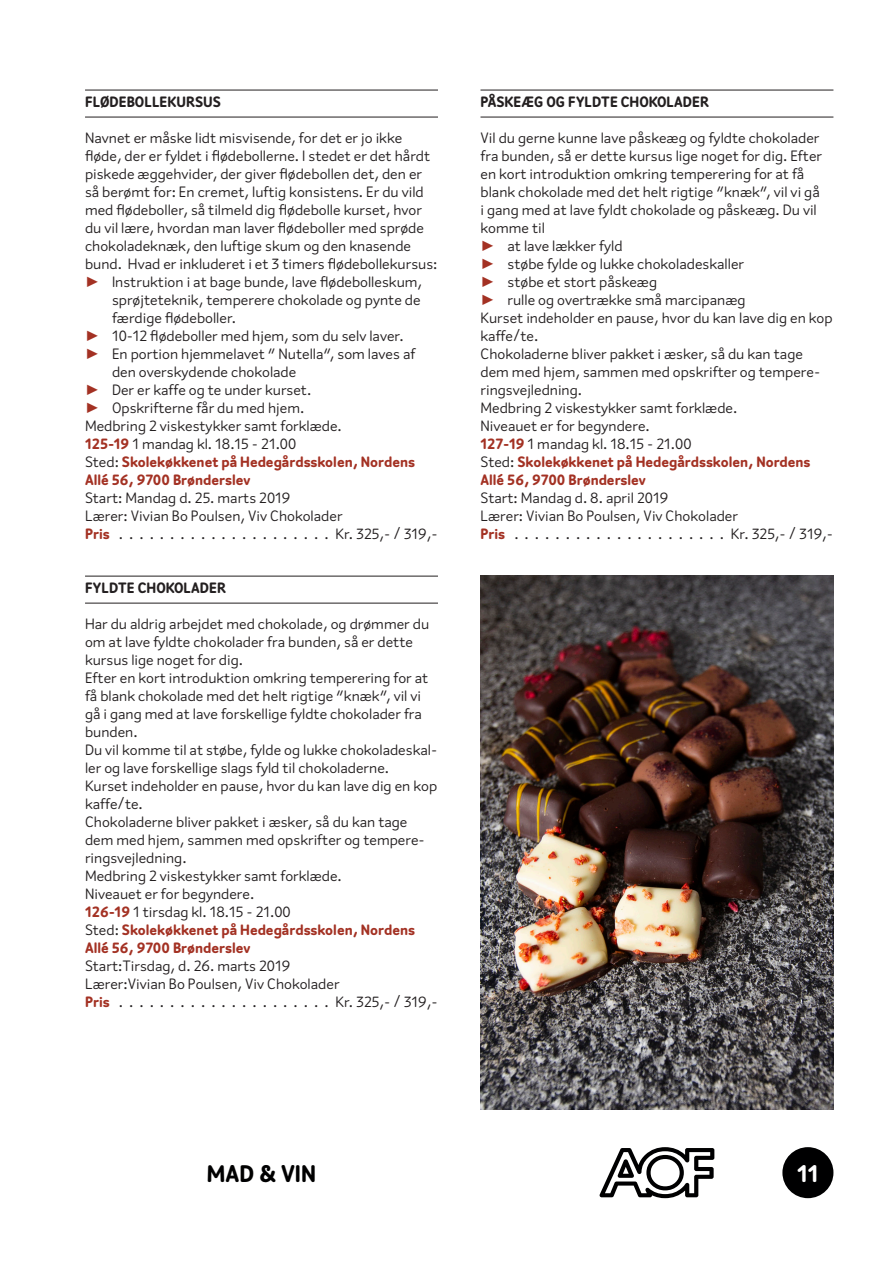
<style>
.page{position:relative;width:893px;height:1263px;background:#fff}
.page>*{position:absolute;margin:0;border:0;box-sizing:border-box;transform-origin:0 0}
.t1{font:700 24px "Flavin";color:#000001}
.t2{font:700 24px "Flavin";color:#fff}
.Normal_LEADER_punkte{font:15px/18px "Flavin";color:#231f20}
.t3{font:700 15px/18px "Flavin";color:#a33123}
.Overskrifter_små_med{font:700 15px "Flavin";color:#231f20}
.s1{font-family:"Franklin Gothic";color:#a33123}
.s2{font-weight:700;color:#a33123}
.s3{font-weight:400;color:#231f20}
</style>
<div class="page">
<svg style="left:599px;top:1147px;width:115px;height:51px"></svg>
<div style="left:782px;top:1147px;width:51px;height:51px;background:#000001;border-radius:50%"></div>
<hr style="left:85px;top:117px;width:353px;height:1px;background:#231f20">
<hr style="left:85px;top:90px;width:353px;height:1px;background:#231f20">
<hr style="left:85px;top:603px;width:353px;height:1px;background:#231f20">
<hr style="left:85px;top:576px;width:353px;height:1px;background:#231f20">
<hr style="left:480px;top:117px;width:353px;height:1px;background:#231f20">
<hr style="left:480px;top:90px;width:353px;height:1px;background:#231f20">
<img style="left:480px;top:575px;width:353px;height:535px">
<p class="Overskrifter_små_med" style="left:85px;top:92px;width:137px">FLØDEBOLLEKURSUS</p>
<p class="Normal_LEADER_punkte" style="left:85px;top:129px;width:354px">Navnet er måske lidt misvisende, for det er jo ikke fløde, der er fyldet i flødebollerne. I stedet er det hårdt piskede æggehvider, der giver flødebollen det, den er så berømt for: En cremet, luftig konsistens. Er du vild med flødeboller, så tilmeld dig flødebolle kurset, hvor du vil lære, hvordan man laver flødeboller med sprøde chokoladeknæk, den luftige skum og den knasende bund. Hvad er inkluderet i et 3 timers flødebollekursus:</p>
<p class="Normal_LEADER_punkte" style="left:112px;top:273px;width:312px;text-align:justify;text-indent:-27px"><span class="s1">►</span> Instruktion i at bage bunde, lave flødebolleskum, sprøjteteknik, temperere chokolade og pynte de færdige flødeboller.</p>
<p class="Normal_LEADER_punkte" style="left:85px;top:327px;width:320px"><span class="s1">►</span> 10-12 flødeboller med hjem, som du selv laver.</p>
<p class="Normal_LEADER_punkte" style="left:112px;top:345px;width:305px;text-indent:-27px"><span class="s1">►</span> En portion hjemmelavet “ Nutella”, som laves af den overskydende chokolade</p>
<p class="Normal_LEADER_punkte" style="left:85px;top:381px;width:228px"><span class="s1">►</span> Der er kaffe og te under kurset.</p>
<p class="Normal_LEADER_punkte" style="left:85px;top:399px;width:221px"><span class="s1">►</span> Opskrifterne får du med hjem.</p>
<p class="Normal_LEADER_punkte" style="left:85px;top:417px;width:258px">Medbring 2 viskestykker samt forklæde.</p>
<p class="Normal_LEADER_punkte" style="left:85px;top:435px;width:213px"><span class="s2">125-19</span> 1 mandag kl. 18.15 - 21.00</p>
<p class="t3" style="left:85px;top:453px;width:331px"><span class="s3">Sted:</span> Skolekøkkenet på Hedegårdsskolen, Nordens<br>Allé 56, 9700 Brønderslev</p>
<p class="Normal_LEADER_punkte" style="left:85px;top:489px;width:207px">Start: Mandag d. 25. marts 2019</p>
<p class="Normal_LEADER_punkte" style="left:85px;top:507px;width:259px">Lærer: Vivian Bo Poulsen, Viv Chokolader</p>
<p class="Normal_LEADER_punkte" style="left:85px;top:525px;width:33px"><span class="s2">Pris</span> ......................</p>
<p class="Normal_LEADER_punkte" style="left:335px;top:525px;width:104px">Kr. 325,- / 319,-</p>
<p class="Overskrifter_små_med" style="left:85px;top:578px;width:142px">FYLDTE CHOKOLADER</p>
<p class="Normal_LEADER_punkte" style="left:85px;top:615px;width:346px">Har du aldrig arbejdet med chokolade, og drømmer du om at lave fyldte chokolader fra bunden, så er dette kursus lige noget for dig.</p>
<p class="Normal_LEADER_punkte" style="left:85px;top:669px;width:345px">Efter en kort introduktion omkring temperering for at få blank chokolade med det helt rigtige “knæk”, vil vi gå i gang med at lave forskellige fyldte chokolader fra bunden.</p>
<p class="Normal_LEADER_punkte" style="left:85px;top:741px;width:354px">Du vil komme til at støbe, fylde og lukke chokoladeskal&shy;ler og lave forskellige slags fyld til chokoladerne.</p>
<p class="Normal_LEADER_punkte" style="left:85px;top:777px;width:354px">Kurset indeholder en pause, hvor du kan lave dig en kop kaffe/te.</p>
<p class="Normal_LEADER_punkte" style="left:85px;top:813px;width:341px">Chokoladerne bliver pakket i æsker, så du kan tage dem med hjem, sammen med opskrifter og tempere&shy;ringsvejledning.</p>
<p class="Normal_LEADER_punkte" style="left:85px;top:867px;width:258px">Medbring 2 viskestykker samt forklæde.</p>
<p class="Normal_LEADER_punkte" style="left:85px;top:885px;width:171px">Niveauet er for begyndere.</p>
<p class="Normal_LEADER_punkte" style="left:85px;top:903px;width:207px"><span class="s2">126-19</span> 1 tirsdag kl. 18.15 - 21.00</p>
<p class="t3" style="left:85px;top:921px;width:331px"><span class="s3">Sted:</span> Skolekøkkenet på Hedegårdsskolen, Nordens<br>Allé 56, 9700 Brønderslev</p>
<p class="Normal_LEADER_punkte" style="left:85px;top:957px;width:207px">Start:Tirsdag, d. 26. marts 2019</p>
<p class="Normal_LEADER_punkte" style="left:85px;top:975px;width:256px">Lærer:Vivian Bo Poulsen, Viv Chokolader</p>
<p class="Normal_LEADER_punkte" style="left:85px;top:993px;width:33px"><span class="s2">Pris</span> ......................</p>
<p class="Normal_LEADER_punkte" style="left:335px;top:993px;width:104px">Kr. 325,- / 319,-</p>
<p class="Overskrifter_små_med" style="left:480px;top:92px;width:230px">PÅSKEÆG OG FYLDTE CHOKOLADER</p>
<p class="Normal_LEADER_punkte" style="left:480px;top:129px;width:343px">Vil du gerne kunne lave påskeæg og fyldte chokolader fra bunden, så er dette kursus lige noget for dig. Efter en kort introduktion omkring temperering for at få blank chokolade med det helt rigtige “knæk”, vil vi gå i gang med at lave fyldt chokolade og påskeæg. Du vil komme til</p>
<p class="Normal_LEADER_punkte" style="left:480px;top:237px;width:144px"><span class="s1">►</span> at lave lækker fyld</p>
<p class="Normal_LEADER_punkte" style="left:480px;top:255px;width:265px"><span class="s1">►</span> støbe fylde og lukke chokoladeskaller</p>
<p class="Normal_LEADER_punkte" style="left:480px;top:273px;width:178px"><span class="s1">►</span> støbe et stort påskeæg</p>
<p class="Normal_LEADER_punkte" style="left:480px;top:291px;width:267px"><span class="s1">►</span> rulle og overtrække små marcipanæg</p>
<p class="Normal_LEADER_punkte" style="left:480px;top:309px;width:354px">Kurset indeholder en pause, hvor du kan lave dig en kop kaffe/te.</p>
<p class="Normal_LEADER_punkte" style="left:480px;top:345px;width:341px">Chokoladerne bliver pakket i æsker, så du kan tage dem med hjem, sammen med opskrifter og tempere&shy;ringsvejledning.</p>
<p class="Normal_LEADER_punkte" style="left:480px;top:399px;width:258px">Medbring 2 viskestykker samt forklæde.</p>
<p class="Normal_LEADER_punkte" style="left:480px;top:417px;width:171px">Niveauet er for begyndere.</p>
<p class="Normal_LEADER_punkte" style="left:480px;top:435px;width:213px"><span class="s2">127-19</span> 1 mandag kl. 18.15 - 21.00</p>
<p class="t3" style="left:480px;top:453px;width:331px"><span class="s3">Sted:</span> Skolekøkkenet på Hedegårdsskolen, Nordens<br>Allé 56, 9700 Brønderslev</p>
<p class="Normal_LEADER_punkte" style="left:480px;top:489px;width:189px">Start: Mandag d. 8. april 2019</p>
<p class="Normal_LEADER_punkte" style="left:480px;top:507px;width:259px">Lærer: Vivian Bo Poulsen, Viv Chokolader</p>
<p class="Normal_LEADER_punkte" style="left:731px;top:525px;width:104px">Kr. 325,- / 319,-</p>
<p class="t1" style="left:207px;top:1157px;width:111px">MAD &amp; VIN</p>
<p class="t2" style="left:797px;top:1157px;width:23px">11</p>
</div>
